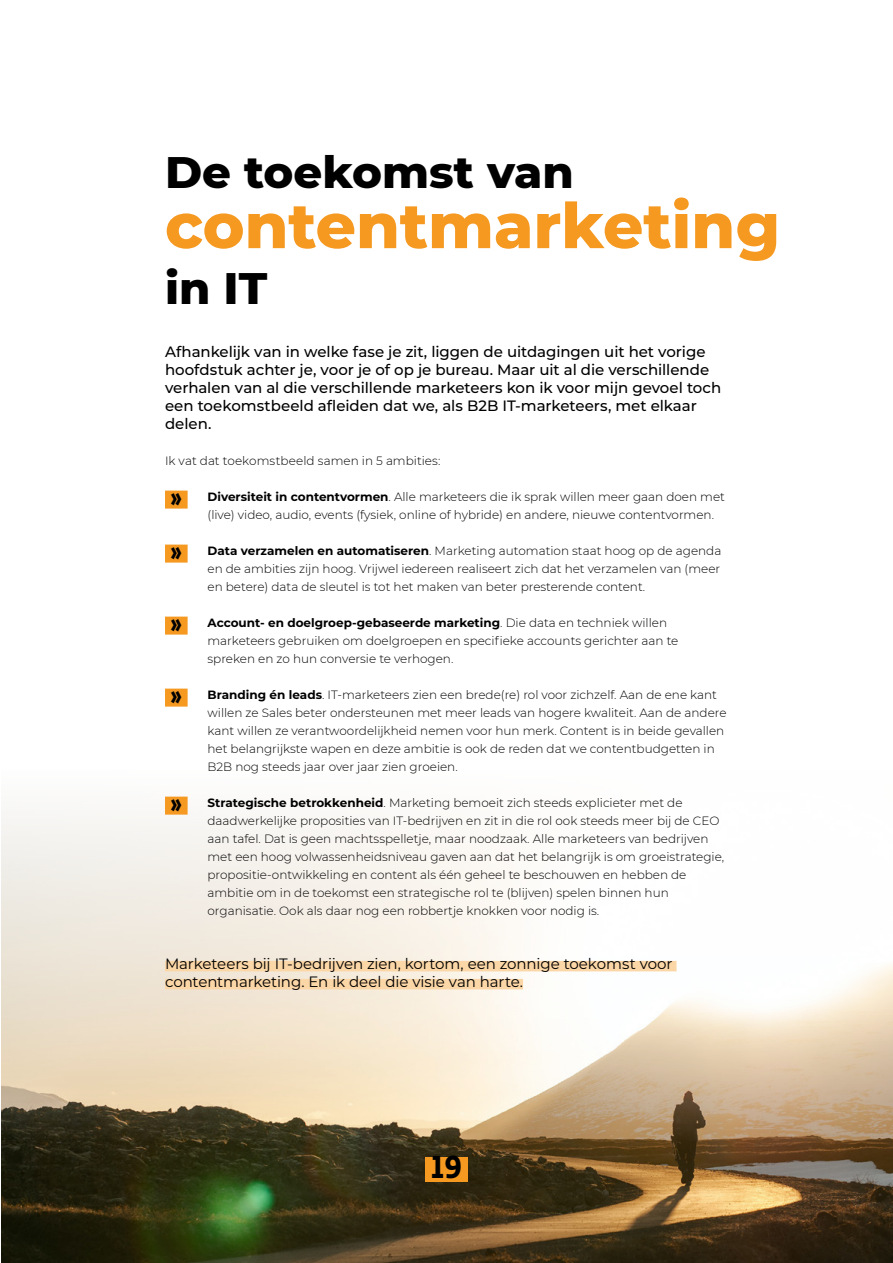
<style>
.page{position:relative;width:893px;height:1263px;background:#fff}
.page>*{position:absolute;margin:0;border:0;box-sizing:border-box;transform-origin:0 0}
.t1{font:800 63px "Montserrat";color:#f59921}
.t2{font:800 45px "Montserrat";color:#000}
.t3{font:700 33px "Ratio Display";color:#000}
.t4{font:500 15px/18px "Montserrat";letter-spacing:-.005em;color:#000}
.t5{font:15px/18px "Montserrat";letter-spacing:-.005em;color:#000}
.t6{font:300 12px/18px "Montserrat";color:#000}
.s1{font-family:"Ratio Display";font-weight:700;font-size:25.5px}
.s2{font-weight:700}
</style>
<div class="page">
<img style="left:1px;top:796px;width:892px;height:467px">
<div style="left:165px;top:491px;width:23px;height:18px;background:#f59921"></div>
<div style="left:165px;top:545px;width:23px;height:18px;background:#f59921"></div>
<div style="left:165px;top:617px;width:23px;height:18px;background:#f59921"></div>
<div style="left:165px;top:689px;width:23px;height:18px;background:#f59921"></div>
<div style="left:165px;top:797px;width:23px;height:18px;background:#f59921"></div>
<div style="left:165px;top:961px;width:511px;height:10px;background:#fbd6a6"></div>
<div style="left:165px;top:979px;width:358px;height:10px;background:#fbd6a6"></div>
<div style="left:425px;top:1157px;width:43px;height:25px;background:#f59921"></div>
<h2 class="t2" style="left:165px;top:139px;width:410px">De toekomst van</h2>
<h1 class="t1" style="left:165px;top:180px;width:616px">contentmarketing</h1>
<h2 class="t2" style="left:165px;top:255px;width:104px">in IT</h2>
<p class="t4" style="left:165px;top:342px;width:558px">Afhankelijk van in welke fase je zit, liggen de uitdagingen uit het vorige hoofdstuk achter je, voor je of op je bureau. Maar uit al die verschillende verhalen van al die verschillende marketeers kon ik voor mijn gevoel toch een toekomstbeeld afleiden dat we, als B2B IT-marketeers, met elkaar delen.</p>
<p class="t6" style="left:165px;top:451px;width:277px">Ik vat dat toekomstbeeld samen in 5 ambities:</p>
<p class="t6" style="left:208px;top:487px;width:519px;text-indent:-37px"><span class="s1">»</span> <span class="s2">Diversiteit in contentvormen</span>. Alle marketeers die ik sprak willen meer gaan doen met (live) video, audio, events (fysiek, online of hybride) en andere, nieuwe contentvormen.</p>
<p class="t6" style="left:208px;top:541px;width:515px;text-align:justify;text-indent:-37px"><span class="s1">»</span> <span class="s2">Data verzamelen en automatiseren</span>. Marketing automation staat hoog op de agenda en de ambities zijn hoog. Vrijwel iedereen realiseert zich dat het verzamelen van (meer en betere) data de sleutel is tot het maken van beter presterende content.</p>
<p class="t6" style="left:208px;top:613px;width:472px;text-indent:-37px"><span class="s1">»</span> <span class="s2">Account- en doelgroep-gebaseerde marketing</span>. Die data en techniek willen marketeers gebruiken om doelgroepen en specifieke accounts gerichter aan te spreken en zo hun conversie te verhogen.</p>
<p class="t6" style="left:208px;top:685px;width:520px;text-indent:-37px"><span class="s1">»</span> <span class="s2">Branding én leads</span>. IT-marketeers zien een brede(re) rol voor zichzelf. Aan de ene kant willen ze Sales beter ondersteunen met meer leads van hogere kwaliteit. Aan de andere kant willen ze verantwoordelijkheid nemen voor hun merk. Content is in beide gevallen het belangrijkste wapen en deze ambitie is ook de reden dat we contentbudgetten in B2B nog steeds jaar over jaar zien groeien.</p>
<p class="t6" style="left:208px;top:793px;width:518px;text-indent:-37px"><span class="s1">»</span> <span class="s2">Strategische betrokkenheid</span>. Marketing bemoeit zich steeds explicieter met de daadwerkelijke proposities van IT-bedrijven en zit in die rol ook steeds meer bij de CEO aan tafel. Dat is geen machtsspelletje, maar noodzaak. Alle marketeers van bedrijven met een hoog volwassenheidsniveau gaven aan dat het belangrijk is om groeistrategie, propositie-ontwikkeling en content als één geheel te beschouwen en hebben de ambitie om in de toekomst een strategische rol te (blijven) spelen binnen hun organisatie. Ook als daar nog een robbertje knokken voor nodig is.</p>
<p class="t5" style="left:165px;top:954px;width:509px">Marketeers bij IT-bedrijven zien, kortom, een zonnige toekomst voor contentmarketing. En ik deel die visie van harte.</p>
<h3 class="t3" style="left:431px;top:1146px;width:33px">19</h3>
</div>
